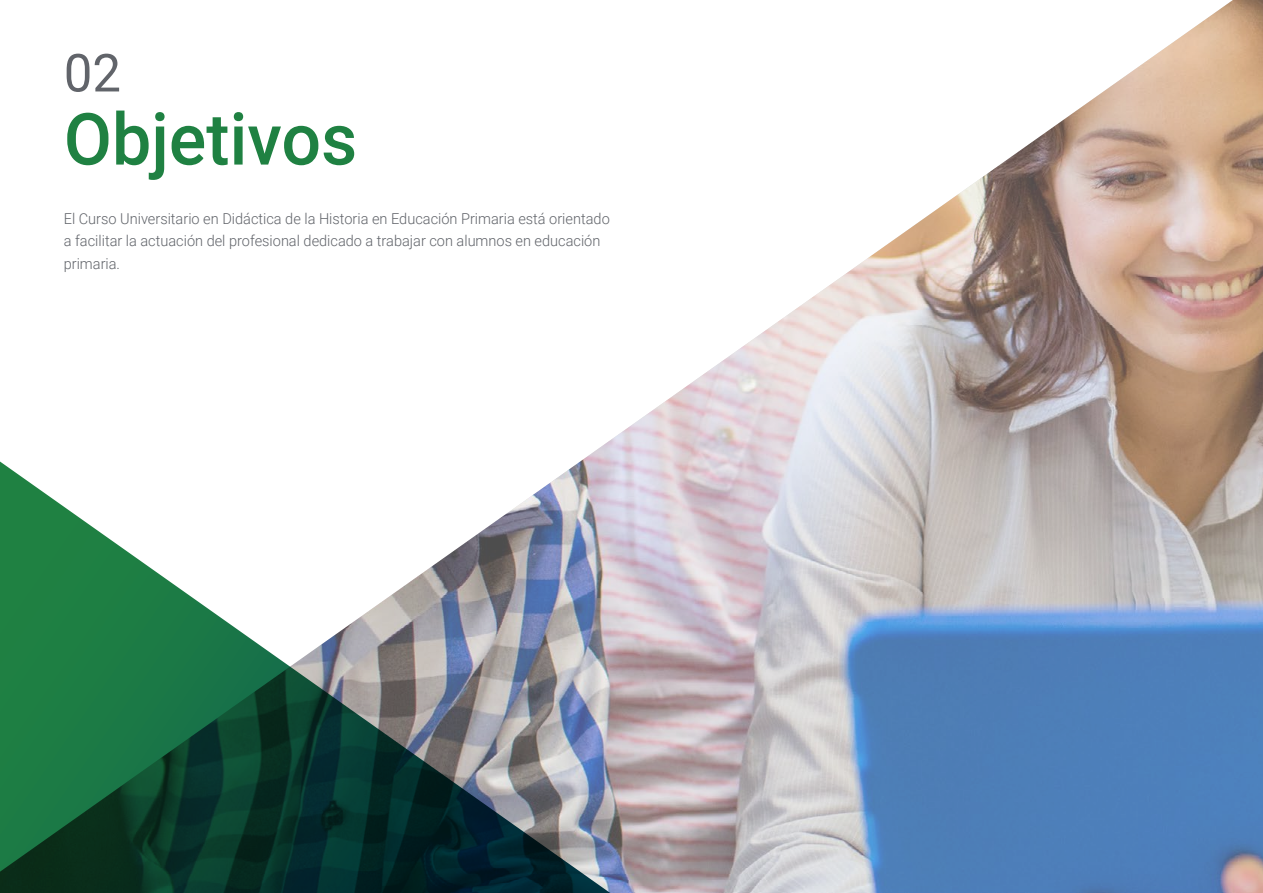
<style>
.page{position:relative;width:1263px;height:893px;background:#fff}
.page>*{position:absolute;margin:0;border:0;box-sizing:border-box;transform-origin:0 0}
.t1{font:500 72px "Roboto";color:#1f8142}
.t2{font:52.5px "Roboto";color:#61646a}
.t3{font:300 15px/22.5px "Roboto";color:#61646a}
</style>
<div class="page">
<img style="left:602px;top:0;width:661px;height:893px">
<svg style="left:0;top:446px;width:640px;height:447px"></svg>
<h2 class="t2" style="left:64px;top:36px;width:59px">02</h2>
<h1 class="t1" style="left:64px;top:89px;width:295px">Objetivos</h1>
<p class="t3" style="left:64px;top:207px;width:547px">El Curso Universitario en Didáctica de la Historia en Educación Primaria está orientado a facilitar la actuación del profesional dedicado a trabajar con alumnos en educación primaria.</p>
</div>
